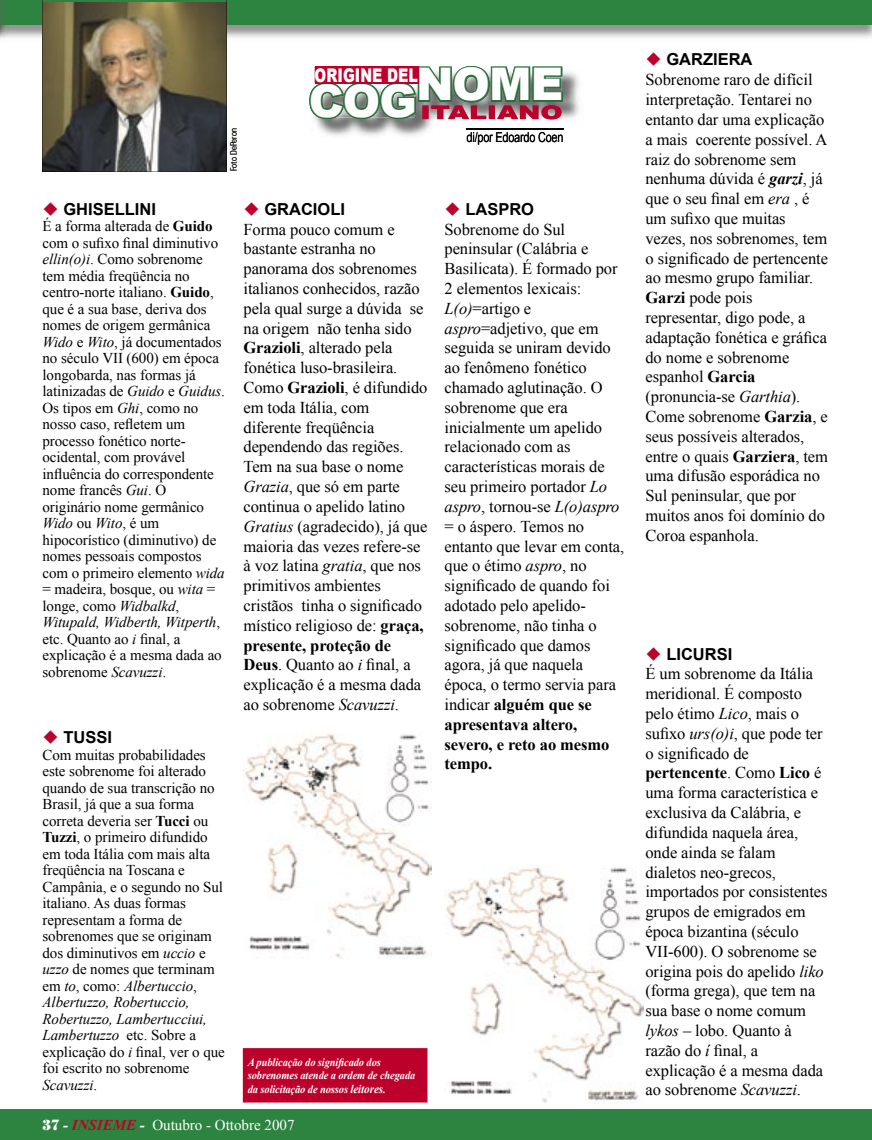
<style>
.page{position:relative;width:872px;height:1140px;background:#fff}
.page>*{position:absolute;margin:0;border:0;box-sizing:border-box;transform-origin:0 0}
.t1{font:900 45px "Arial";letter-spacing:-.02em;color:#fff}
.t2{font:900 18.75px "Arial";color:#fff;scale:.75 1}
.t3{font:900 18.75px "Arial";color:#bd002b;scale:1.42 1}
.t4{font:16.5px/19.8px "Times New Roman";letter-spacing:-.005em;color:#000}
.t5{font:700 16.5px "Arial";color:#000}
.t6{font:15px/16.5px "Times New Roman";letter-spacing:-.005em;color:#000}
.t7{font:15px "Times New Roman";color:#fff}
.t8{font:13.5px "Arial";letter-spacing:-.015em;color:#000;scale:.8 1}
.t9{font:italic 700 11.25px/13.5px "Times New Roman";letter-spacing:-.01em;color:#fff;scale:.93 1}
.t10{font:300 condensed 9px "Zurich BT";color:#000}
.s1{color:#bd002b}
.s2{font-weight:700}
.s3{font-style:italic}
.s4{font-size:12px}
.s5{font-family:"Poster"}
.s6{font-weight:700;font-style:italic}
.s7{font-weight:700;font-style:italic;color:#bd002b}
</style>
<div class="page">
<img style="left:243px;top:733px;width:189px;height:225px">
<img style="left:444px;top:865px;width:199px;height:238px">
<img style="left:0;top:24px;width:872px;height:18px">
<div style="left:0;top:0;width:872px;height:24px;background:#2c8440"></div>
<div style="left:0;top:1109px;width:872px;height:31px;background:#2c8440"></div>
<div style="left:243px;top:1048px;width:184px;height:54px;background:#bd002b"></div>
<img style="left:315px;top:72px;width:264px;height:67px">
<img style="left:467px;top:132px;width:95px;height:7px">
<svg style="left:309px;top:66px;width:255px;height:55px;background:#8a9283"></svg>
<div style="left:315px;top:66px;width:103px;height:17px;background:#bd002b"></div>
<hr style="left:466px;top:129px;width:97px;height:1px;background:#000">
<img style="left:1px;top:0;width:2px;height:24px">
<svg style="left:0;top:0;width:1px;height:24px"></svg>
<svg style="left:43px;top:0;width:184px;height:171px;background:#69614d"></svg>
<p class="t10" style="left:228px;top:171px;width:45px;rotate:-90deg">Foto DePeron</p>
<h1 class="t1" style="left:309px;top:52px;width:256px">COGNOME</h1>
<p class="t2" style="left:314px;top:62px;width:139px">ORIGINE DEL</p>
<p class="t3" style="left:420px;top:99px;width:102px">ITALIANO</p>
<p class="t8" style="left:466px;top:128px;width:122px">di/por Edoardo Coen</p>
<p class="t5" style="left:43px;top:198px;width:115px"><span class="s1">◆</span> GHISELLINI</p>
<p class="t6" style="left:43px;top:218px;width:184px">É a forma alterada de <span class="s2">Guido </span>com o sufixo final diminutivo <span class="s3">ellin(o)i</span>. Como sobrenome tem média freqüência no centro-norte italiano. <span class="s2">Guido</span>, que é a sua base, deriva dos nomes de origem germânica<br><span class="s3">Wido</span> e <span class="s3">Wito</span>, já documentados no século VII (600) em época longobarda, nas formas já latinizadas de <span class="s3">Guido</span> e <span class="s3">Guidus</span>.<br>Os tipos em <span class="s3">Ghi</span>, como no nosso caso, refletem um processo fonético norte&shy;ocidental, com provável influência do correspondente nome francês <span class="s3">Gui</span>. O originário nome germânico<br><span class="s3">Wido</span> ou <span class="s3">Wito</span>, é um hipocorístico (diminutivo) de nomes pessoais compostos com o primeiro elemento <span class="s3">wida </span>= madeira, bosque, ou <span class="s3">wita</span> = longe, como <span class="s3">Widbalkd</span>,<br><span class="s3">Witupald, Widberth, Witperth</span>, etc. Quanto ao <span class="s3">i</span> final, a explicação é a mesma dada ao sobrenome <span class="s3">Scavuzzi</span>.</p>
<p class="t5" style="left:43px;top:726px;width:71px"><span class="s1">◆</span> TUSSI</p>
<p class="t6" style="left:43px;top:746px;width:184px">Com muitas probabilidades este sobrenome foi alterado quando de sua transcrição no<br>Brasil, já que a sua forma correta deveria ser <span class="s2">Tucci</span> ou<br><span class="s2">Tuzzi</span>, o primeiro difundido em toda Itália com mais alta freqüência na Toscana e<br>Campânia, e o segundo no Sul italiano. As duas formas representam a forma de sobrenomes que se originam dos diminutivos em <span class="s3">uccio</span> e <span class="s3">uzzo</span> de nomes que terminam em <span class="s3">to</span>, como: <span class="s3">Albertuccio</span>,<br><span class="s3">Albertuzzo, Robertuccio,<br>Robertuzzo, Lambertucciui,<br>Lambertuzzo</span> etc. Sobre a explicação do <span class="s3">i</span> final, ver o que foi escrito no sobrenome<br><span class="s3">Scavuzzi</span>.</p>
<p class="t5" style="left:243px;top:198px;width:103px"><span class="s1">◆</span> GRACIOLI</p>
<p class="t4" style="left:243px;top:219px;width:185px">Forma pouco comum e bastante estranha no panorama dos sobrenomes italianos conhecidos, razão pela qual surge a dúvida se na origem não tenha sido<br><span class="s2">Grazioli</span>, alterado pela fonética luso-brasileira.<br>Como <span class="s2">Grazioli</span>, é difundido em toda Itália, com diferente freqüência dependendo das regiões.<br>Tem na sua base o nome<br><span class="s3">Grazia</span>, que só em parte continua o apelido latino<br><span class="s3">Gratius</span> (agradecido), já que maioria das vezes refere-se à voz latina <span class="s3">gratia</span>, que nos primitivos ambientes cristãos tinha o significado místico religioso de: <span class="s2">graça, presente, proteção de<br>Deus</span>. Quanto ao <span class="s3">i</span> final, a explicação é a mesma dada ao sobrenome <span class="s3">Scavuzzi</span>.</p>
<p class="t9" style="left:248px;top:1054px;width:182px">A publicação do significado dos sobrenomes atende a ordem de chegada da solicitação de nossos <span class="s4">leitores.</span></p>
<p class="t7" style="left:43px;top:1115px;width:253px"><span class="s5">37</span> <span class="s6">-</span> <span class="s7">INSIEME</span> <span class="s6">-</span> Outubro - Ottobre 2007</p>
<p class="t5" style="left:444px;top:198px;width:91px"><span class="s1">◆</span> LASPRO</p>
<p class="t4" style="left:444px;top:219px;width:181px">Sobrenome do Sul peninsular (Calábria e<br>Basilicata). É formado por<br>2 elementos lexicais:<br><span class="s3">L(o)</span>=artigo e <span class="s3">aspro</span>=adjetivo, que em seguida se uniram devido ao fenômeno fonético chamado aglutinação. O sobrenome que era inicialmente um apelido relacionado com as características morais de seu primeiro portador <span class="s3">Lo aspro</span>, tornou-se <span class="s3">L(o)aspro </span>= o áspero. Temos no entanto que levar em conta, que o étimo <span class="s3">aspro</span>, no significado de quando foi adotado pelo apelido&shy;sobrenome, não tinha o significado que damos agora, já que naquela época, o termo servia para indicar <span class="s2">alguém que se apresentava altero, severo, e reto ao mesmo tempo.</span></p>
<p class="t5" style="left:645px;top:49px;width:109px"><span class="s1">◆</span> GARZIERA</p>
<p class="t4" style="left:645px;top:70px;width:184px">Sobrenome raro de difícil interpretação. Tentarei no entanto dar uma explicação a mais coerente possível. A raiz do sobrenome sem nenhuma dúvida é <span class="s6">garzi</span>, já que o seu final em <span class="s3">era</span> , é um sufixo que muitas vezes, nos sobrenomes, tem o significado de pertencente ao mesmo grupo familiar.<br><span class="s2">Garzi</span> pode pois representar, digo pode, a adaptação fonética e gráfica do nome e sobrenome espanhol <span class="s2">Garcia </span>(pronuncia-se <span class="s3">Garthia</span>).<br>Come sobrenome <span class="s2">Garzia</span>, e seus possíveis alterados, entre o quais <span class="s2">Garziera</span>, tem uma difusão esporádica no<br>Sul peninsular, que por muitos anos foi domínio do<br>Coroa espanhola.</p>
<p class="t5" style="left:645px;top:643px;width:88px"><span class="s1">◆</span> LICURSI</p>
<p class="t4" style="left:645px;top:663px;width:184px">É um sobrenome da Itália meridional. É composto pelo étimo <span class="s3">Lico</span>, mais o sufixo <span class="s3">urs(o)i</span>, que pode ter o significado de <span class="s2">pertencente</span>. Como <span class="s2">Lico</span> é uma forma característica e exclusiva da Calábria, e difundida naquela área, onde ainda se falam dialetos neo-grecos, importados por consistentes grupos de emigrados em época bizantina (século<br>VII-600). O sobrenome se origina pois do apelido <span class="s3">liko </span>(forma grega), que tem na sua base o nome comum <span class="s3">lykos</span> – lobo. Quanto à razão do <span class="s3">í</span> final, a explicação é a mesma dada ao sobrenome <span class="s3">Scavuzzi</span>.</p>
</div>
